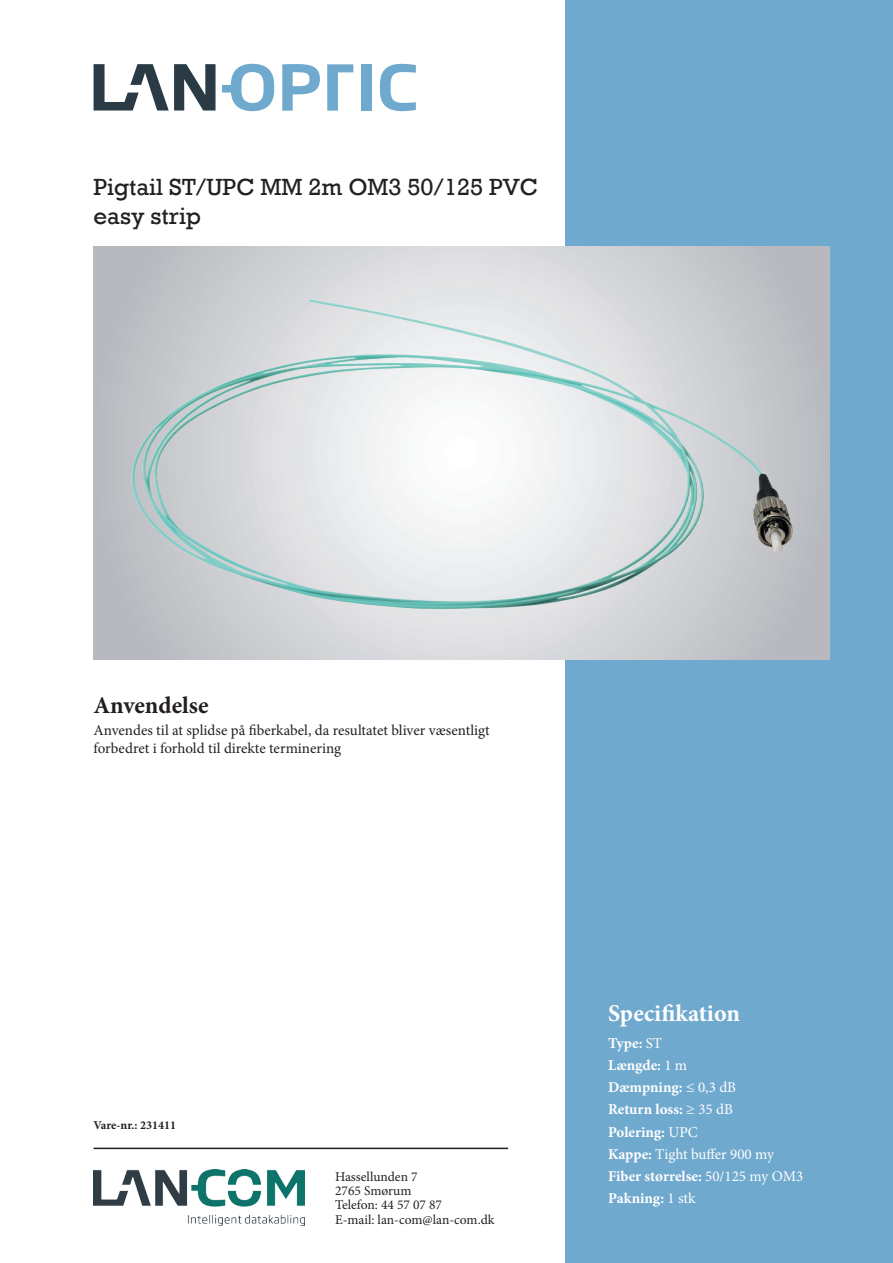
<style>
.page{position:relative;width:893px;height:1263px;background:#fff}
.page>*{position:absolute;margin:0;border:0;box-sizing:border-box;transform-origin:0 0}
.t1{font:24px/28.8px "Rockwell";color:#231f20}
.t2{font:700 24px "Minion Pro";color:#fff}
.t3{font:700 24px "Minion Pro";letter-spacing:-.005em;color:#231f20}
.t4{font:700 15px/22.2px "Minion Pro";color:#fff}
.t5{font:15px/18px "Minion Pro";color:#231f20}
.t6{font:13.5px/14.2px "Minion Pro";color:#231f20}
.t7{font:700 12px "Minion Pro";color:#231f20}
.s1{font-weight:400}
</style>
<div class="page">
<div style="left:566px;top:0;width:327px;height:1263px;background:#70a9ce"></div>
<svg style="left:94px;top:247px;width:735px;height:412px;background:#c7c8cd"></svg>
<svg style="left:282px;top:64px;width:38px;height:47px"></svg>
<svg style="left:327px;top:64px;width:26px;height:47px"></svg>
<div style="left:362px;top:64px;width:10px;height:47px;background:#70a9ce"></div>
<svg style="left:380px;top:64px;width:36px;height:47px"></svg>
<svg style="left:94px;top:64px;width:122px;height:47px"></svg>
<svg style="left:222px;top:64px;width:52px;height:47px"></svg>
<img style="left:116px;top:280px;width:690px;height:346px">
<img style="left:94px;top:1169px;width:210px;height:56px">
<hr style="left:94px;top:1147px;width:414px;height:2px;background:#231f20">
<h1 class="t1" style="left:94px;top:173px;width:446px">Pigtail ST/UPC MM 2m OM3 50/125 PVC easy strip</h1>
<h1 class="t3" style="left:94px;top:688px;width:117px">Anvendelse</h1>
<p class="t5" style="left:94px;top:721px;width:398px">Anvendes til at splidse på fiberkabel, da resultatet bliver væsentligt forbedret i forhold til direkte terminering</p>
<p class="t7" style="left:94px;top:1117px;width:84px">Vare-nr.: 231411</p>
<p class="t6" style="left:335px;top:1169px;width:161px">Hassellunden 7<br>2765 Smørum<br>Telefon: 44 57 07 87<br>E-mail: lan-com@lan-com.dk</p>
<h1 class="t2" style="left:608px;top:996px;width:133px">Specifikation</h1>
<p class="t4" style="left:608px;top:1031px;width:197px">Type: <span class="s1">ST<br></span>Længde: <span class="s1">1 m<br></span>Dæmpning: <span class="s1">≤ 0,3 dB<br></span>Return loss: <span class="s1">≥ 35 dB<br></span>Polering: <span class="s1">UPC<br></span>Kappe: <span class="s1">Tight buffer 900 my<br></span>Fiber størrelse: <span class="s1">50/125 my OM3<br></span>Pakning: <span class="s1">1 stk</span></p>
</div>
